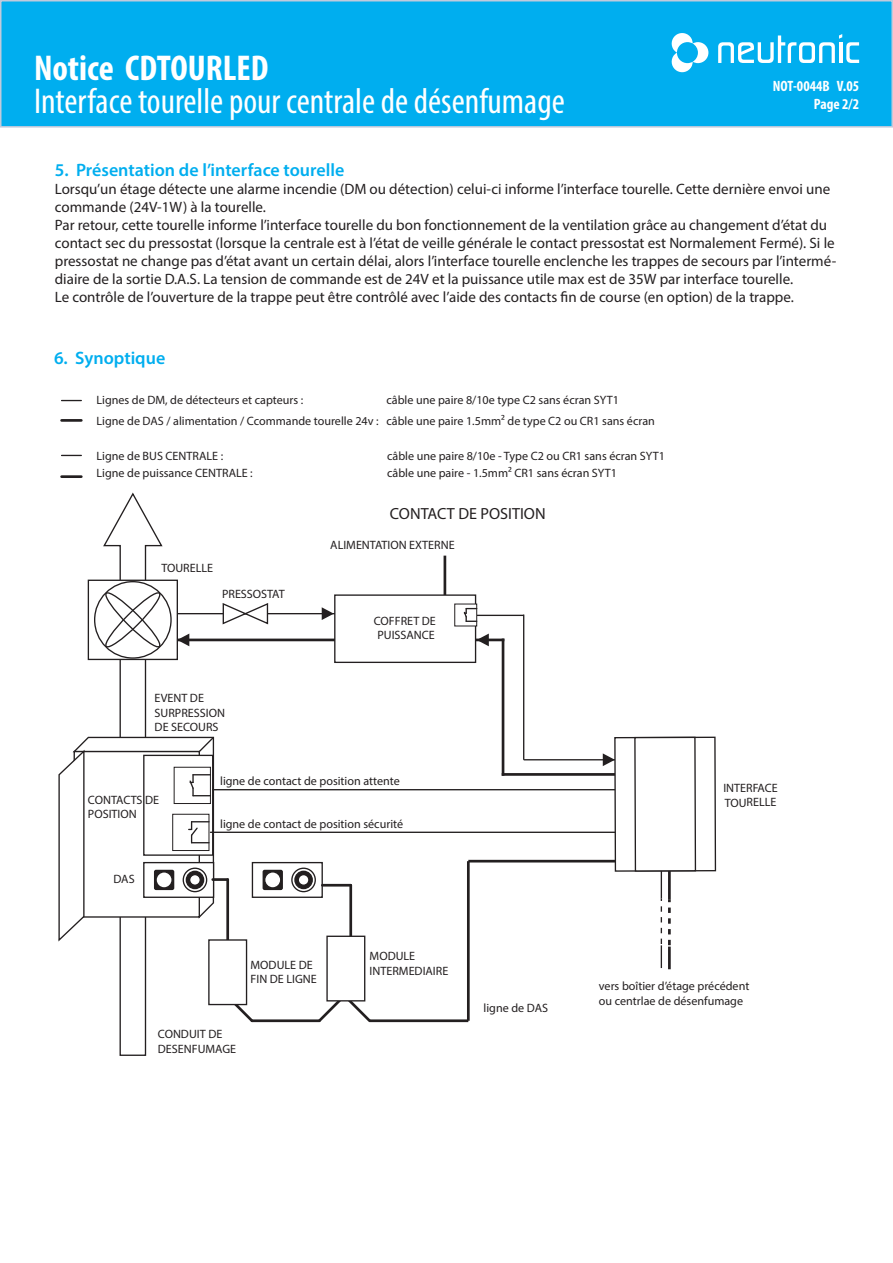
<style>
.page{position:relative;width:893px;height:1263px;background:#fff}
.page>*{position:absolute;margin:0;border:0;box-sizing:border-box;transform-origin:0 0}
.t1{font:condensed 36px "Myriad Pro";color:#fff}
.t2{font:700 condensed 36px "Myriad Pro";color:#fff}
.t3{font:600 18px "Myriad Pro";color:#00aeef}
.t4{font:16.2px "Myriad Pro";color:#231f20}
.t5{font:15px/18px "Myriad Pro";color:#231f20}
.t6{font:700 condensed 15px/18px "Myriad Pro";color:#fff;text-align:right}
.t7{font:12.15px/14.5px "Myriad Pro";color:#231f20}
</style>
<div class="page">
<div style="left:0;top:0;width:893px;height:128px;background:#00aeef;border:2px solid #c0cadc"></div>
<svg style="left:718px;top:34px;width:141px;height:29px"></svg>
<svg style="left:671px;top:33px;width:37px;height:40px"></svg>
<svg style="left:62px;top:400px;width:19px;height:1px"></svg>
<hr style="left:62px;top:419px;width:19px;height:3px;background:#231f20">
<svg style="left:62px;top:455px;width:19px;height:1px"></svg>
<hr style="left:62px;top:475px;width:19px;height:3px;background:#231f20">
<hr style="left:503px;top:773px;width:137px;height:3px;background:#231f20">
<hr style="left:668px;top:863px;width:3px;height:37px;background:#231f20">
<hr style="left:668px;top:946px;width:3px;height:23px;background:#231f20">
<svg style="left:668px;top:900px;width:3px;height:45px"></svg>
<hr style="left:661px;top:862px;width:1px;height:36px;background:#231f20">
<svg style="left:661px;top:898px;width:1px;height:70px"></svg>
<hr style="left:178px;top:613px;width:165px;height:1px;background:#231f20">
<hr style="left:459px;top:615px;width:65px;height:1px;background:#231f20">
<svg style="left:322px;top:607px;width:12px;height:13px"></svg>
<svg style="left:477px;top:633px;width:12px;height:13px"></svg>
<svg style="left:222px;top:603px;width:47px;height:22px"></svg>
<hr style="left:177px;top:639px;width:326px;height:2px;background:#231f20">
<hr style="left:444px;top:556px;width:2px;height:50px;background:#231f20">
<div style="left:335px;top:595px;width:141px;height:67px;background:#fff"></div>
<div style="left:334px;top:594px;width:142px;height:69px;border:1px solid #231f20"></div>
<div style="left:455px;top:604px;width:22px;height:22px;background:#fff"></div>
<div style="left:454px;top:604px;width:23px;height:22px;border:1px solid #231f20"></div>
<svg style="left:463px;top:608px;width:14px;height:14px"></svg>
<div style="left:252px;top:862px;width:71px;height:36px;border:1px solid #231f20"></div>
<div style="left:263px;top:870px;width:19px;height:19px;background:#231f20"></div>
<div style="left:263px;top:870px;width:20px;height:20px;border:1px solid #231f20"></div>
<div style="left:265px;top:872px;width:16px;height:16px;background:#fff;border-radius:50%"></div>
<div style="left:264px;top:871px;width:17px;height:17px;border:1px solid #231f20;border-radius:50%"></div>
<svg style="left:292px;top:868px;width:23px;height:24px"></svg>
<div style="left:291px;top:867px;width:25px;height:25px;border:1px solid #231f20;border-radius:50%"></div>
<div style="left:295px;top:871px;width:17px;height:17px;background:#231f20;border-radius:50%"></div>
<div style="left:294px;top:871px;width:19px;height:18px;border:1px solid #231f20;border-radius:50%"></div>
<div style="left:298px;top:874px;width:11px;height:11px;background:#fff;border-radius:50%"></div>
<div style="left:298px;top:874px;width:12px;height:12px;border:1px solid #231f20;border-radius:50%"></div>
<hr style="left:252px;top:1019px;width:67px;height:3px;background:#231f20">
<svg style="left:230px;top:999px;width:26px;height:24px"></svg>
<svg style="left:316px;top:990px;width:57px;height:33px"></svg>
<hr style="left:226px;top:879px;width:3px;height:75px;background:#231f20">
<div style="left:209px;top:940px;width:38px;height:64px;background:#fff"></div>
<div style="left:208px;top:939px;width:39px;height:66px;border:1px solid #231f20"></div>
<hr style="left:213px;top:789px;width:424px;height:1px;background:#231f20">
<hr style="left:210px;top:832px;width:435px;height:1px;background:#231f20">
<hr style="left:213px;top:878px;width:15px;height:3px;background:#231f20">
<hr style="left:349px;top:885px;width:3px;height:75px;background:#231f20">
<hr style="left:322px;top:884px;width:29px;height:2px;background:#231f20">
<div style="left:327px;top:936px;width:38px;height:65px;background:#fff"></div>
<div style="left:326px;top:935px;width:39px;height:66px;border:1px solid #231f20"></div>
<svg style="left:58px;top:492px;width:157px;height:564px"></svg>
<hr style="left:370px;top:1019px;width:98px;height:3px;background:#231f20">
<hr style="left:467px;top:861px;width:3px;height:160px;background:#231f20">
<hr style="left:468px;top:860px;width:169px;height:2px;background:#231f20">
<hr style="left:502px;top:640px;width:2px;height:134px;background:#231f20">
<hr style="left:523px;top:614px;width:1px;height:146px;background:#231f20">
<hr style="left:524px;top:759px;width:121px;height:1px;background:#231f20">
<svg style="left:603px;top:736px;width:114px;height:136px"></svg>
<h1 class="t2" style="left:34px;top:45px;width:236px">Notice CDTOURLED</h1>
<h1 class="t1" style="left:34px;top:80px;width:532px">Interface tourelle pour centrale de désenfumage</h1>
<p class="t6" style="left:773px;top:76px;width:88px">NOT-0044B V.05<br>Page 2/2</p>
<p class="t3" style="left:55px;top:158px;width:291px">5. Présentation de l’interface tourelle</p>
<p class="t5" style="left:55px;top:179px;width:783px">Lorsqu’un étage détecte une alarme incendie (DM ou détection) celui-ci informe l’interface tourelle. Cette dernière envoi une commande (24V-1W) à la tourelle.<br>Par retour, cette tourelle informe l’interface tourelle du bon fonctionnement de la ventilation grâce au changement d’état du contact sec du pressostat (lorsque la centrale est à l’état de veille générale le contact pressostat est Normalement Fermé). Si le pressostat ne change pas d’état avant un certain délai, alors l’interface tourelle enclenche les trappes de secours par l’intermé&shy;diaire de la sortie D.A.S. La tension de commande est de 24V et la puissance utile max est de 35W par interface tourelle.<br>Le contrôle de l’ouverture de la trappe peut être contrôlé avec l’aide des contacts fin de course (en option) de la trappe.</p>
<p class="t3" style="left:54px;top:347px;width:113px">6. Synoptique</p>
<p class="t7" style="left:97px;top:393px;width:208px">Lignes de DM, de détecteurs et capteurs :</p>
<p class="t7" style="left:386px;top:393px;width:234px">câble une paire 8/10e type C2 sans écran SYT1</p>
<p class="t7" style="left:97px;top:413px;width:560px">Ligne de DAS / alimentation / Ccommande tourelle 24v : câble une paire 1.5mm² de type C2 ou CR1 sans écran</p>
<p class="t7" style="left:97px;top:448px;width:128px">Ligne de BUS CENTRALE :</p>
<p class="t7" style="left:387px;top:448px;width:279px">câble une paire 8/10e - Type C2 ou CR1 sans écran SYT1</p>
<p class="t7" style="left:97px;top:465px;width:158px">Ligne de puissance CENTRALE :</p>
<p class="t7" style="left:387px;top:465px;width:232px">câble une paire - 1.5mm² CR1 sans écran SYT1</p>
<p class="t4" style="left:390px;top:504px;width:157px">CONTACT DE POSITION</p>
<p class="t7" style="left:161px;top:560px;width:53px">TOURELLE</p>
<p class="t7" style="left:222px;top:587px;width:64px">PRESSOSTAT</p>
<p class="t7" style="left:155px;top:690px;width:72px">EVENT DE<br>SURPRESSION<br>DE SECOURS</p>
<p class="t7" style="left:330px;top:537px;width:126px">ALIMENTATION EXTERNE</p>
<p class="t7" style="left:374px;top:613px;width:64px">COFFRET DE<br>PUISSANCE</p>
<p class="t7" style="left:88px;top:792px;width:73px">CONTACTS DE<br>POSITION</p>
<p class="t7" style="left:113px;top:871px;width:23px">DAS</p>
<p class="t7" style="left:220px;top:773px;width:181px">ligne de contact de position attente</p>
<p class="t7" style="left:220px;top:817px;width:184px">ligne de contact de position sécurité</p>
<p class="t7" style="left:251px;top:957px;width:68px">MODULE DE<br>FIN DE LIGNE</p>
<p class="t7" style="left:370px;top:948px;width:80px">MODULE<br>INTERMEDIAIRE</p>
<p class="t7" style="left:158px;top:1026px;width:80px">CONDUIT DE<br>DESENFUMAGE</p>
<p class="t7" style="left:484px;top:1000px;width:66px">ligne de DAS</p>
<p class="t7" style="left:723px;top:780px;width:56px">INTERFACE<br>TOURELLE</p>
<p class="t7" style="left:599px;top:979px;width:152px">vers boîtier d’étage précédent ou centrlae de désenfumage</p>
</div>
